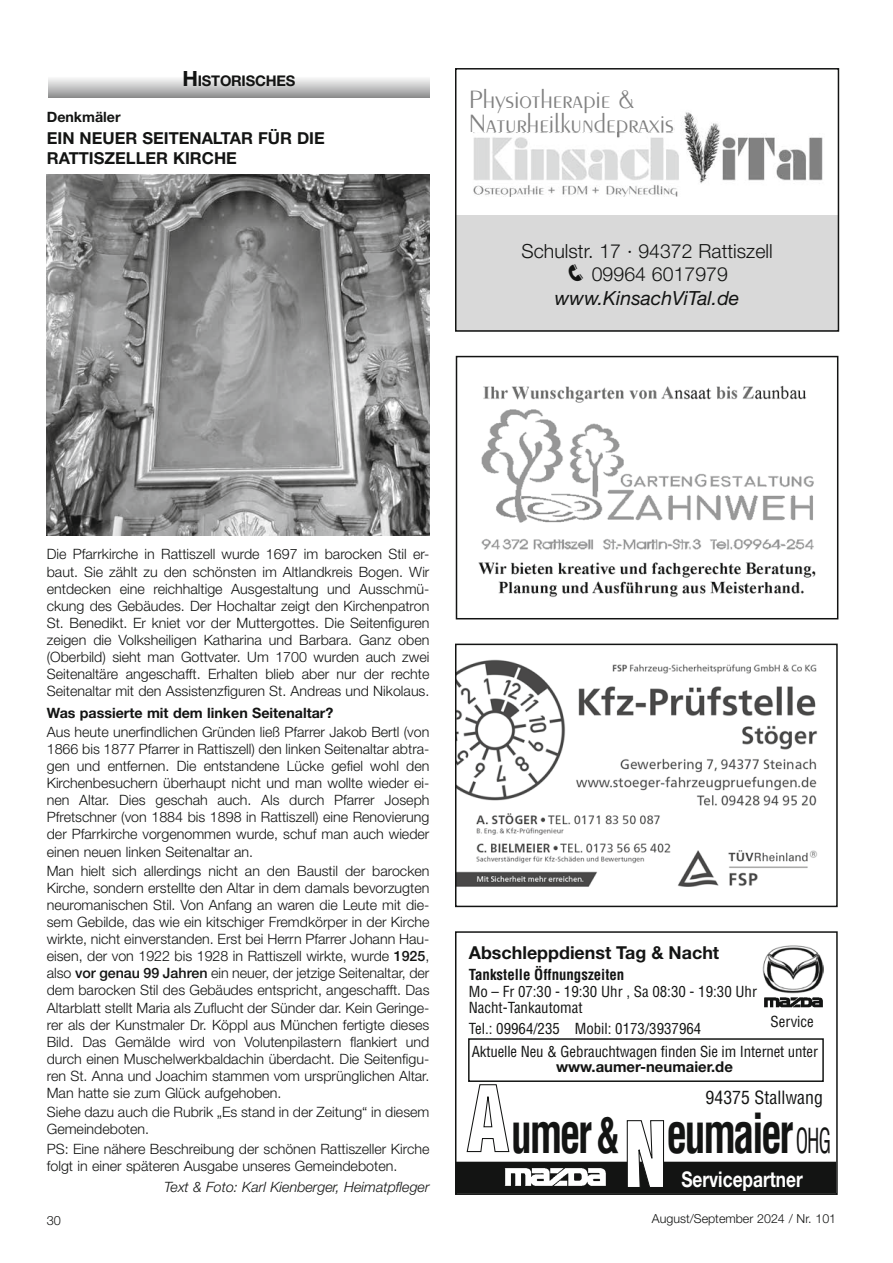
<style>
.page{position:relative;width:893px;height:1263px;background:#fff}
.page>*{position:absolute;margin:0;border:0;box-sizing:border-box;transform-origin:0 0}
.t1{font:700 condensed 53.85px "Helvetica";letter-spacing:-.06em;color:#131413;scale:.78 1}
.t2{font:300 26.85px/24px "Peignot";color:#818181}
.t3{font:700 21.6px "Helvetica Neue";color:#fff;scale:.8 1}
.t4{font:condensed 21.6px "Helvetica";color:#fff;scale:.8 1}
.t5{font:italic 19.5px/23.4px "Helvetica Neue";color:#131413;text-align:center}
.t6{font:300 19.5px "Helvetica Neue";color:#131413}
.t7{font:700 17.85px "Helvetica Neue";color:#131413}
.t8{font:condensed 17.85px "Helvetica";color:#131413}
.t9{font:700 16.5px/19.8px "Helvetica Neue";color:#131413}
.t10{font:condensed 14.85px/16.4px "Helvetica";color:#131413}
.t11{font:700 condensed 14.85px "Helvetica";color:#131413}
.t12{font:700 14.85px "Helvetica Neue";color:#131413}
.t13{font:700 14.7px "Helvetica Neue";letter-spacing:-.015em;color:#131413}
.t14{font:300 14.25px/17.1px "Helvetica Neue";color:#131413;text-align:justify}
.t15{font:700 14.25px "Helvetica Neue";color:#131413}
.t16{font:italic 300 14.25px "Helvetica Neue";color:#131413}
.t17{font:300 12.75px "Helvetica Neue";color:#131413}
.t18{font:300 12.45px "Helvetica Neue";color:#131413}
.s1{font-size:21px}
.s2{font-weight:300;font-style:normal}
.s3{font-weight:500}
.s4{font-size:47.1px}
.s5{font-weight:400;font-size:33.75px}
</style>
<div class="page">
<div style="left:49px;top:76px;width:380px;height:22px;background:linear-gradient(to bottom,#fff,#929393)"></div>
<img style="left:47px;top:174px;width:382px;height:362px">
<div style="left:455px;top:215px;width:384px;height:117px;background:#d9d9d9"></div>
<img style="left:473px;top:112px;width:350px;height:85px">
<div style="left:469px;top:86px;width:205px;height:46px;background:#fff"></div>
<div style="left:455px;top:68px;width:384px;height:264px;border:2px solid #131413"></div>
<img style="left:478px;top:385px;width:338px;height:212px">
<div style="left:456px;top:356px;width:382px;height:263px;border:2px solid #131413"></div>
<div style="left:456px;top:1162px;width:380px;height:31px;background:#131413"></div>
<svg style="left:466px;top:1084px;width:44px;height:69px"></svg>
<svg style="left:626px;top:1120px;width:39px;height:67px"></svg>
<img style="left:504px;top:1168px;width:102px;height:18px">
<div style="left:468px;top:1038px;width:356px;height:44px;border:1px solid #131413"></div>
<img style="left:764px;top:997px;width:59px;height:11px">
<img style="left:763px;top:945px;width:60px;height:49px">
<div style="left:455px;top:931px;width:383px;height:264px;border:2px solid #131413"></div>
<img style="left:458px;top:659px;width:360px;height:228px">
<div style="left:455px;top:644px;width:383px;height:263px;border:2px solid #131413"></div>
<p class="t13" style="left:182px;top:72px;width:114px"><span class="s1">H</span> ISTORISCHES</p>
<p class="t15" style="left:47px;top:108px;width:75px">Denkmäler</p>
<p class="t9" style="left:47px;top:128px;width:280px">EIN NEUER SEITENALTAR FÜR DIE<br>RATTISZELLER KIRCHE</p>
<h2 class="t2" style="left:469px;top:86px;width:206px">Physiotherapie &amp;<br>Naturheilkundepraxis</h2>
<h3 class="t6" style="left:522px;top:239px;width:253px">Schulstr. 17 · 94372 Rattiszell</h3>
<h3 class="t5" style="left:555px;top:262px;width:186px">❑ <span class="s2">09964 6017979 </span>www.KinsachViTal.de</h3>
<p class="t14" style="left:47px;top:545px;width:384px">Die Pfarrkirche in Rattiszell wurde 1697 im barocken Stil er&shy;baut. Sie zählt zu den schönsten im Altlandkreis Bogen. Wir entdecken eine reichhaltige Ausgestaltung und Ausschmü&shy;ckung des Gebäudes. Der Hochaltar zeigt den Kirchenpatron St. Benedikt. Er kniet vor der Muttergottes. Die Seitenfiguren zeigen die Volksheiligen Katharina und Barbara. Ganz oben (Oberbild) sieht man Gottvater. Um 1700 wurden auch zwei Seitenaltäre angeschafft. Erhalten blieb aber nur der rechte Seitenaltar mit den Assistenzfiguren St. Andreas und Nikolaus.</p>
<p class="t15" style="left:47px;top:704px;width:288px">Was passierte mit dem linken Seitenaltar?</p>
<p class="t14" style="left:47px;top:723px;width:384px">Aus heute unerfindlichen Gründen ließ Pfarrer Jakob Bertl (von 1866 bis 1877 Pfarrer in Rattiszell) den linken Seitenaltar abtra&shy;gen und entfernen. Die entstandene Lücke gefiel wohl den Kirchenbesuchern überhaupt nicht und man wollte wieder ei&shy;nen Altar. Dies geschah auch. Als durch Pfarrer Joseph Pfretschner (von 1884 bis 1898 in Rattiszell) eine Renovierung der Pfarrkirche vorgenommen wurde, schuf man auch wieder einen neuen linken Seitenaltar an.</p>
<p class="t14" style="left:47px;top:862px;width:384px">Man hielt sich allerdings nicht an den Baustil der barocken Kirche, sondern erstellte den Altar in dem damals bevorzugten neuromanischen Stil. Von Anfang an waren die Leute mit die&shy;sem Gebilde, das wie ein kitschiger Fremdkörper in der Kirche wirkte, nicht einverstanden. Erst bei Herrn Pfarrer Johann Hau&shy;eisen, der von 1922 bis 1928 in Rattiszell wirkte, wurde <span class="s3">1925</span>, also <span class="s3">vor genau 99 Jahren</span> ein neuer, der jetzige Seitenaltar, der dem barocken Stil des Gebäudes entspricht, angeschafft. Das Altarblatt stellt Maria als Zuflucht der Sünder dar. Kein Geringe&shy;rer als der Kunstmaler Dr. Köppl aus München fertigte dieses Bild. Das Gemälde wird von Volutenpilastern flankiert und durch einen Muschelwerkbaldachin überdacht. Die Seitenfigu&shy;ren St. Anna und Joachim stammen vom ursprünglichen Altar.<br>Man hatte sie zum Glück aufgehoben.</p>
<p class="t14" style="left:47px;top:1103px;width:384px">Siehe dazu auch die Rubrik „Es stand in der Zeitung“ in diesem<br>Gemeindeboten.</p>
<p class="t14" style="left:47px;top:1140px;width:384px">PS: Eine nähere Beschreibung der schönen Rattiszeller Kirche folgt in einer späteren Ausgabe unseres Gemeindeboten.</p>
<p class="t16" style="left:164px;top:1178px;width:267px">Text &amp; Foto: Karl Kienberger, Heimatpfleger</p>
<p class="t7" style="left:469px;top:942px;width:252px">Abschleppdienst Tag &amp; Nacht</p>
<p class="t11" style="left:469px;top:966px;width:157px">Tankstelle Öffnungszeiten</p>
<p class="t10" style="left:469px;top:983px;width:290px">Mo – Fr 07:30 - 19:30 Uhr , Sa 08:30 - 19:30 Uhr<br>Nacht-Tankautomat</p>
<p class="t10" style="left:469px;top:1016px;width:351px;line-height:23px">Tel.: 09964/235 Mobil: 0173/3937964<br>Aktuelle Neu &amp; Gebrauchtwagen finden Sie im Internet unter</p>
<p class="t12" style="left:556px;top:1057px;width:178px">www.aumer-neumaier.de</p>
<p class="t10" style="left:771px;top:1013px;width:45px">Service</p>
<p class="t8" style="left:705px;top:1086px;width:119px">94375 Stallwang</p>
<h1 class="t1" style="left:511px;top:1101px;width:412px">umer <span class="s4">&amp;</span> eumaier<span class="s5">OHG</span></h1>
<h3 class="t4" style="left:687px;top:1165px;width:116px">Di ekthändler</h3>
<h3 class="t3" style="left:681px;top:1165px;width:153px">Servicepartner</h3>
<p class="t17" style="left:47px;top:1212px;width:16px">30</p>
<p class="t18" style="left:652px;top:1211px;width:186px">August/September 2024 / Nr. 101</p>
</div>
